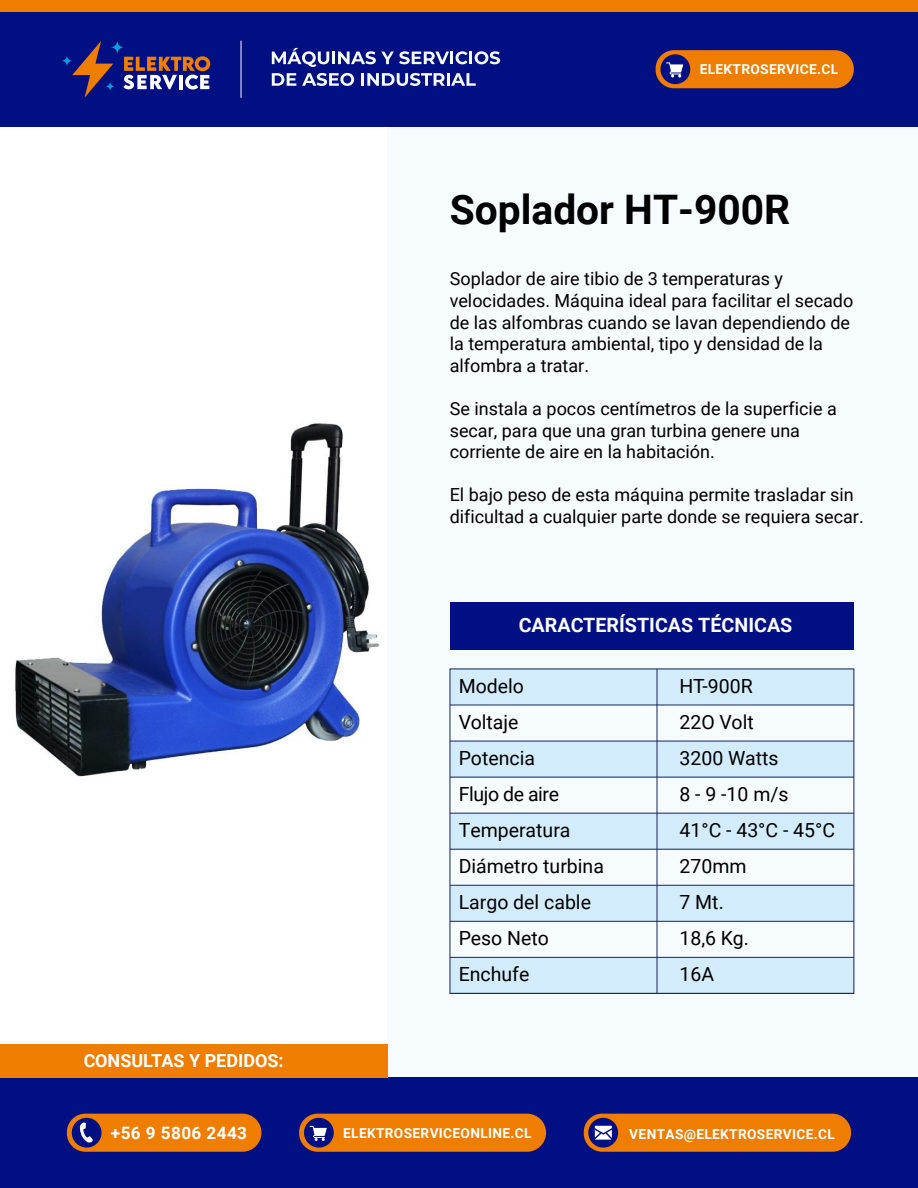
<style>
.page{position:relative;width:918px;height:1188px;background:#fff}
.page>*{position:absolute;margin:0;border:0;box-sizing:border-box;transform-origin:0 0}
.t1{font:700 40.65px "Roboto";color:#000}
.t2{font:700 19.65px "Roboto";color:#fcfcfc}
.t3{font:19.5px/36px "Roboto";color:#000}
.t4{font:18px/21.6px "Roboto";color:#000}
.t5{font:700 18px "Roboto";color:#fff}
.t6{font:700 17.1px "Roboto";letter-spacing:.025em;color:#fff}
.t7{font:700 13.65px "Roboto";letter-spacing:.025em;color:#fff}
</style>
<div class="page">
<div style="left:387px;top:118px;width:531px;height:991px;background:#f6fbfe"></div>
<div style="left:0;top:1077px;width:918px;height:111px;background:#000f82"></div>
<div style="left:0;top:1044px;width:387px;height:33px;background:#ee7d00"></div>
<div style="left:584px;top:1114px;width:267px;height:38px;background:#ee7d00;border-radius:19px"></div>
<svg style="left:588px;top:1118px;width:30px;height:30px"></svg>
<div style="left:67px;top:1114px;width:195px;height:38px;background:#ee7d00;border-radius:19px"></div>
<div style="left:72px;top:1118px;width:30px;height:30px;background:#000f82;border-radius:50%"></div>
<svg style="left:79px;top:1122px;width:14px;height:21px"></svg>
<div style="left:299px;top:1114px;width:247px;height:38px;background:#ee7d00;border-radius:19px"></div>
<svg style="left:304px;top:1118px;width:30px;height:30px"></svg>
<div style="left:450px;top:602px;width:404px;height:47px;background:#000f82"></div>
<div style="left:450px;top:669px;width:404px;height:36px;background:#d3ecfb"></div>
<div style="left:450px;top:741px;width:404px;height:36px;background:#d3ecfb"></div>
<div style="left:450px;top:813px;width:404px;height:36px;background:#d3ecfb"></div>
<div style="left:450px;top:885px;width:404px;height:36px;background:#d3ecfb"></div>
<div style="left:450px;top:957px;width:404px;height:36px;background:#d3ecfb"></div>
<hr style="left:450px;top:705px;width:404px;height:1px;background:#18255a">
<hr style="left:450px;top:741px;width:404px;height:1px;background:#18255a">
<hr style="left:450px;top:777px;width:404px;height:1px;background:#18255a">
<hr style="left:450px;top:813px;width:404px;height:1px;background:#18255a">
<hr style="left:450px;top:849px;width:404px;height:1px;background:#18255a">
<hr style="left:450px;top:885px;width:404px;height:1px;background:#18255a">
<hr style="left:450px;top:921px;width:404px;height:1px;background:#18255a">
<hr style="left:450px;top:957px;width:404px;height:1px;background:#18255a">
<div style="left:450px;top:669px;width:404px;height:325px;border:1px solid #18255a"></div>
<hr style="left:657px;top:669px;width:1px;height:324px;background:#18255a">
<img style="left:15px;top:423px;width:365px;height:354px">
<div style="left:0;top:12px;width:918px;height:115px;background:#000f82"></div>
<div style="left:0;top:0;width:918px;height:12px;background:#ee7d00"></div>
<svg style="left:272px;top:48px;width:228px;height:19px"></svg>
<svg style="left:272px;top:73px;width:24px;height:13px"></svg>
<svg style="left:302px;top:73px;width:52px;height:13px"></svg>
<svg style="left:361px;top:73px;width:115px;height:13px"></svg>
<svg style="left:72px;top:41px;width:41px;height:57px"></svg>
<svg style="left:62px;top:55px;width:10px;height:11px"></svg>
<svg style="left:111px;top:41px;width:13px;height:13px"></svg>
<svg style="left:105px;top:82px;width:10px;height:9px"></svg>
<svg style="left:123px;top:56px;width:87px;height:33px"></svg>
<hr style="left:241px;top:41px;width:1px;height:57px;background:#fff">
<div style="left:656px;top:50px;width:198px;height:38px;background:#ee7d00;border-radius:19px"></div>
<svg style="left:660px;top:54px;width:30px;height:30px"></svg>
<p class="t7" style="left:700px;top:60px;width:140px">ELEKTROSERVICE.CL</p>
<h1 class="t1" style="left:450px;top:181px;width:342px">Soplador HT-900R</h1>
<p class="t4" style="left:450px;top:267px;width:405px">Soplador de aire tibio de 3 temperaturas y velocidades. Máquina ideal para facilitar el secado de las alfombras cuando se lavan dependiendo de la temperatura ambiental, tipo y densidad de la alfombra a tratar.</p>
<p class="t4" style="left:450px;top:397px;width:389px">Se instala a pocos centímetros de la superficie a secar, para que una gran turbina genere una corriente de aire en la habitación.</p>
<p class="t4" style="left:450px;top:483px;width:416px">El bajo peso de esta máquina permite trasladar sin dificultad a cualquier parte donde se requiera secar.</p>
<p class="t2" style="left:519px;top:612px;width:275px">CARACTERÍSTICAS TÉCNICAS</p>
<p class="t5" style="left:84px;top:1048px;width:201px">CONSULTAS Y PEDIDOS:</p>
<p class="t3" style="left:459px;top:668px;width:147px">Modelo<br>Voltaje<br>Potencia<br>Flujo de aire<br>Temperatura<br>Diámetro turbina<br>Largo del cable<br>Peso Neto<br>Enchufe</p>
<p class="t3" style="left:680px;top:668px;width:157px">HT-900R<br>22O Volt<br>3200 Watts<br>8 - 9 -10 m/s<br>41°C - 43°C - 45°C<br>270mm<br>7 Mt.<br>18,6 Kg.<br>16A</p>
<p class="t6" style="left:111px;top:1121px;width:138px">+56 9 5806 2443</p>
<p class="t7" style="left:343px;top:1123px;width:190px">ELEKTROSERVICEONLINE.CL</p>
<p class="t7" style="left:629px;top:1124px;width:207px">VENTAS@ELEKTROSERVICE.CL</p>
</div>
